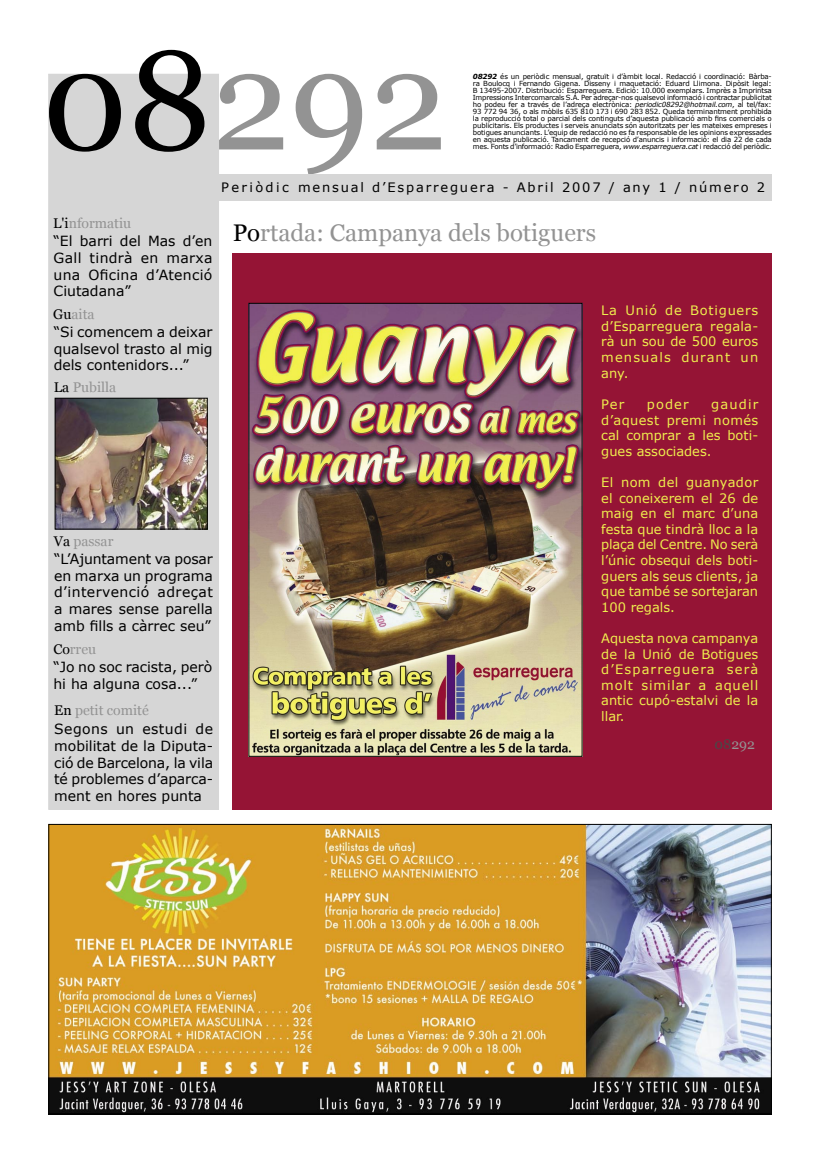
<style>
.page{position:relative;width:820px;height:1163px;background:#fff}
.page>*{position:absolute;margin:0;border:0;box-sizing:border-box;transform-origin:0 0}
.t1{font:140px "Georgia";color:#939393}
.t2{font:24px "Georgia";color:#939393}
.t3{font:14px/16.8px "Verdana";color:#000;text-align:justify}
.t4{font:14px "Georgia";color:#939393}
.t5{font:13px/15.6px "Verdana";color:#efee4e;text-align:justify}
.t6{font:13px "Verdana";letter-spacing:.14em;color:#000}
.t7{font:7px/7px "Verdana";letter-spacing:-.02em;color:#000}
.s1{color:#000}
.s2{font-weight:700;font-style:italic}
.s3{font-style:italic}
.s4{color:#484848}
</style>
<div class="page">
<div style="left:49px;top:74px;width:169px;height:735px;background:#d6d6d6"></div>
<div style="left:48px;top:74px;width:171px;height:735px;border:1px solid #d6d6d6"></div>
<div style="left:232px;top:253px;width:539px;height:556px;background:#951435"></div>
<div style="left:218px;top:174px;width:553px;height:27px;background:#d6d6d6"></div>
<img style="left:50px;top:825px;width:719px;height:287px">
<img style="left:250px;top:305px;width:330px;height:449px">
<div style="left:248px;top:303px;width:334px;height:453px;border:1px solid #000"></div>
<img style="left:57px;top:399px;width:149px;height:128px">
<div style="left:55px;top:397px;width:153px;height:132px;border:1px solid #000"></div>
<p class="t1" style="left:42px;top:22px;width:407px"><span class="s1">08</span>292</p>
<p class="t7" style="left:472px;top:73px;width:300px"><span class="s2">08292</span> és un periòdic mensual, gratuït i d’àmbit local. Redacció i coordinació: Bàrba&shy;ra Boulocq i Fernando Gigena. Disseny i maquetació: Eduard Llimona. Dipòsit legal:</p>
<p class="t7" style="left:472px;top:87px;width:300px;text-align:justify">B 13495-2007. Distribució: Esparreguera. Edició: 10.000 exemplars. Imprès a Imprintsa Impressions Intercomarcals S.A. Per adreçar-nos qualsevol informació i contractar publicitat ho podeu fer a través de l’adreça electrònica: <span class="s3">periodic08292@hotmail.com</span>, al tel/fax:<br>93 772 94 36, o als mòbils 635 810 173 i 690 283 852. Queda terminantment prohibida la reproducció total o parcial dels continguts d’aquesta publicació amb fins comercials o publicitaris. Els productes i serveis anunciats són autoritzats per les mateixes empreses i botigues anunciants. L’equip de redacció no es fa responsable de les opinions expressades en aquesta publicació. Tancament de recepció d’anuncis i informació: el dia 22 de cada mes. Fonts d’informació: Radio Esparreguera, <span class="s3">www.esparreguera.cat</span> i redacció del periòdic.</p>
<p class="t4" style="left:53px;top:215px;width:80px"><span class="s1">L'i</span>nformatiu</p>
<p class="t3" style="left:54px;top:232px;width:160px">“El barri del Mas d’en Gall tindrà en marxa una Oficina d’Atenció Ciutadana”</p>
<p class="t4" style="left:53px;top:306px;width:43px"><span class="s1">Gu</span>aita</p>
<p class="t3" style="left:54px;top:323px;width:160px">“Si comencem a deixar qualsevol trasto al mig dels contenidors...”</p>
<p class="t4" style="left:54px;top:379px;width:64px"><span class="s1">La</span> Pubilla</p>
<p class="t4" style="left:54px;top:532px;width:61px"><span class="s1">Va</span> passar</p>
<p class="t3" style="left:54px;top:549px;width:160px">“L’Ajuntament va posar en marxa un programa d’intervenció adreçat a mares sense parella amb fills a càrrec seu”</p>
<p class="t4" style="left:53px;top:641px;width:44px"><span class="s1">Co</span>rreu</p>
<p class="t3" style="left:53px;top:658px;width:160px">“Jo no soc racista, però hi ha alguna cosa...”</p>
<p class="t4" style="left:54px;top:702px;width:96px"><span class="s1">En</span> petit comité</p>
<p class="t3" style="left:54px;top:719px;width:160px">Segons un estudi de mobilitat de la Diputa&shy;ció de Barcelona, la vila té problemes d’aparca&shy;ment en hores punta</p>
<p class="t6" style="left:221px;top:179px;width:545px">Periòdic mensual d’Esparreguera - Abril 2007 / any 1 / número 2</p>
<p class="t2" style="left:232px;top:218px;width:365px"><span class="s1">Po</span>rtada: Campanya dels botiguers</p>
<p class="t5" style="left:601px;top:302px;width:158px">La Unió de Botiguers d’Esparreguera regala&shy;rà un sou de 500 euros mensuals durant un any.</p>
<p class="t5" style="left:601px;top:396px;width:25px">Per</p>
<p class="t5" style="left:646px;top:396px;width:43px">poder</p>
<p class="t5" style="left:601px;top:396px;width:158px;text-indent:110px">gaudir d’aquest premi només cal comprar a les boti&shy;gues associades.</p>
<p class="t5" style="left:601px;top:474px;width:158px">El nom del guanyador el coneixerem el 26 de maig en el marc d’una festa que tindrà lloc a la plaça del Centre. No serà l’únic obsequi dels boti&shy;guers als seus clients, ja que també se sortejaran 100 regals.</p>
<p class="t5" style="left:601px;top:630px;width:158px">Aquesta nova campanya de la Unió de Botigues d’Esparreguera serà molt similar a aquell antic cupó-estalvi de la llar.</p>
<p class="t4" style="left:714px;top:735px;width:42px"><span class="s4">08</span>292</p>
</div>
